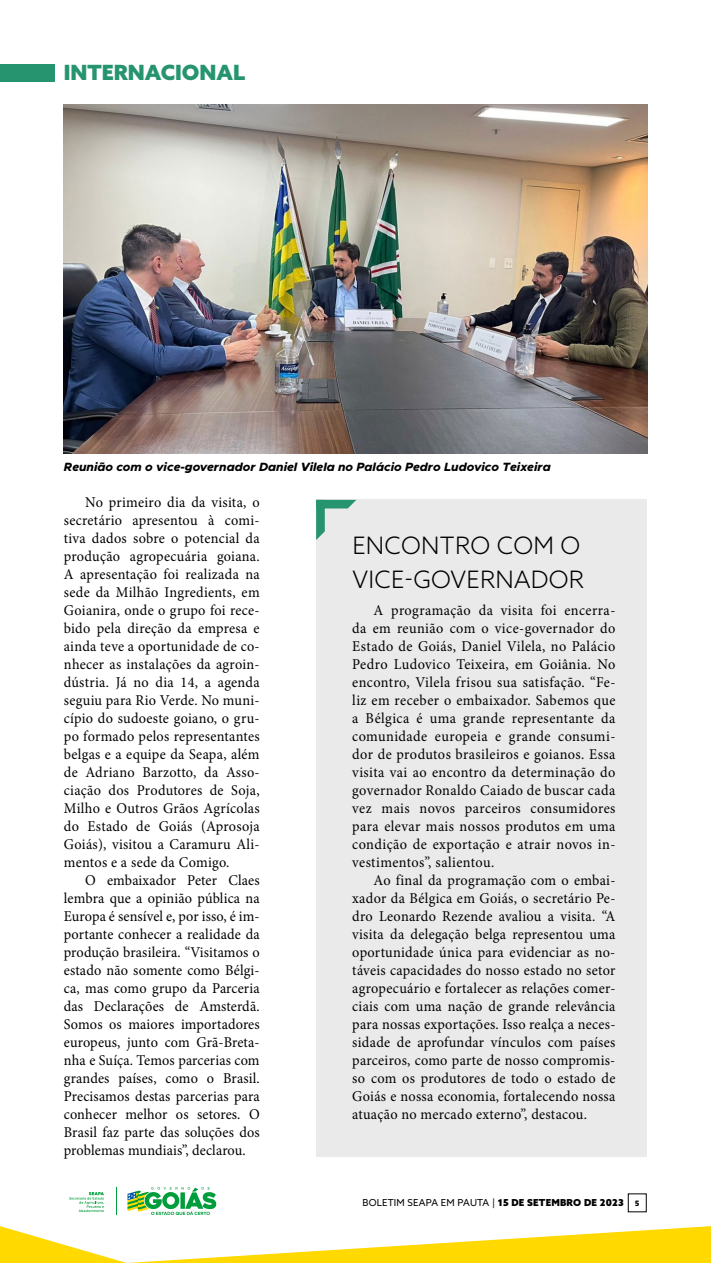
<style>
.page{position:relative;width:711px;height:1263px;background:#fff}
.page>*{position:absolute;margin:0;border:0;box-sizing:border-box;transform-origin:0 0}
.t1{font:300 24px/33.2px "Azo Sans";letter-spacing:.01em;color:#000}
.t2{font:900 21px "Azo Sans";color:#26946f}
.t3{font:15px/18px "Minion Pro";letter-spacing:.02em;color:#000;text-align:justify;scale:.95 1}
.t4{font:italic 800 12px "Metropolis";color:#000}
.t5{font:9.6px "Azo Sans";letter-spacing:.02em;color:#000}
.s1{font-weight:900}
.s2{font-family:"Neo Sans Pro";font-weight:900;font-size:7.2px}
</style>
<div class="page">
<svg style="left:127px;top:1187px;width:89px;height:28px"></svg>
<svg style="left:116px;top:1187px;width:1px;height:28px"></svg>
<svg style="left:69px;top:1192px;width:35px;height:20px"></svg>
<svg style="left:0;top:1226px;width:710px;height:37px"></svg>
<div style="left:0;top:64px;width:54px;height:18px;background:#26946f"></div>
<div style="left:316px;top:500px;width:330px;height:657px;background:#eaeaea"></div>
<svg style="left:316px;top:500px;width:40px;height:40px"></svg>
<img style="left:64px;top:104px;width:582px;height:350px">
<h2 class="t2" style="left:64px;top:58px;width:183px">INTERNACIONAL</h2>
<p class="t4" style="left:64px;top:459px;width:488px">Reunião com o vice-governador Daniel Vilela no Palácio Pedro Ludovico Teixeira</p>
<p class="t3" style="left:64px;top:494px;width:207px;text-indent:21px">No primeiro dia da visita, o secretário apresentou à comi&shy;tiva dados sobre o potencial da produção agropecuária goiana.<br>A apresentação foi realizada na sede da Milhão Ingredients, em Goianira, onde o grupo foi rece&shy;bido pela direção da empresa e ainda teve a oportunidade de co&shy;nhecer as instalações da agroin&shy;dústria. Já no dia 14, a agenda seguiu para Rio Verde. No muni&shy;cípio do sudoeste goiano, o gru&shy;po formado pelos representantes belgas e a equipe da Seapa, além de Adriano Barzotto, da Asso&shy;ciação dos Produtores de Soja, Milho e Outros Grãos Agrícolas do Estado de Goiás (Aprosoja Goiás), visitou a Caramuru Ali&shy;mentos e a sede da Comigo.</p>
<p class="t3" style="left:64px;top:872px;width:207px;text-indent:21px">O embaixador Peter Claes lembra que a opinião pública na Europa é sensível e, por isso, é im&shy;portante conhecer a realidade da produção brasileira. “Visitamos o estado não somente como Bélgi&shy;ca, mas como grupo da Parceria das Declarações de Amsterdã.<br>Somos os maiores importadores europeus, junto com Grã-Breta&shy;nha e Suíça. Temos parcerias com grandes países, como o Brasil.<br>Precisamos destas parcerias para conhecer melhor os setores. O Brasil faz parte das soluções dos problemas mundiais”, declarou.</p>
<h1 class="t1" style="left:352px;top:529px;width:233px">ENCONTRO COM O<br>VICE-GOVERNADOR</h1>
<p class="t3" style="left:352px;top:601px;width:278px;text-indent:21px">A programação da visita foi encerra&shy;da em reunião com o vice-governador do Estado de Goiás, Daniel Vilela, no Palácio Pedro Ludovico Teixeira, em Goiânia. No encontro, Vilela frisou sua satisfação. “Fe&shy;liz em receber o embaixador. Sabemos que a Bélgica é uma grande representante da comunidade europeia e grande consumi&shy;dor de produtos brasileiros e goianos. Essa visita vai ao encontro da determinação do governador Ronaldo Caiado de buscar cada vez mais novos parceiros consumidores para elevar mais nossos produtos em uma condição de exportação e atrair novos in&shy;vestimentos”, salientou.</p>
<p class="t3" style="left:352px;top:871px;width:278px;text-indent:21px">Ao final da programação com o embai&shy;xador da Bélgica em Goiás, o secretário Pe&shy;dro Leonardo Rezende avaliou a visita. “A visita da delegação belga representou uma oportunidade única para evidenciar as no&shy;táveis capacidades do nosso estado no setor agropecuário e fortalecer as relações comer&shy;ciais com uma nação de grande relevância para nossas exportações. Isso realça a neces&shy;sidade de aprofundar vínculos com países parceiros, como parte de nosso compromis&shy;so com os produtores de todo o estado de Goiás e nossa economia, fortalecendo nossa atuação no mercado externo”, destacou.</p>
<p class="t5" style="left:362px;top:1197px;width:278px">BOLETIM SEAPA EM PAUTA | <span class="s1">15 DE SETEMBRO DE 2023</span> <span class="s2">5</span></p>
</div>
